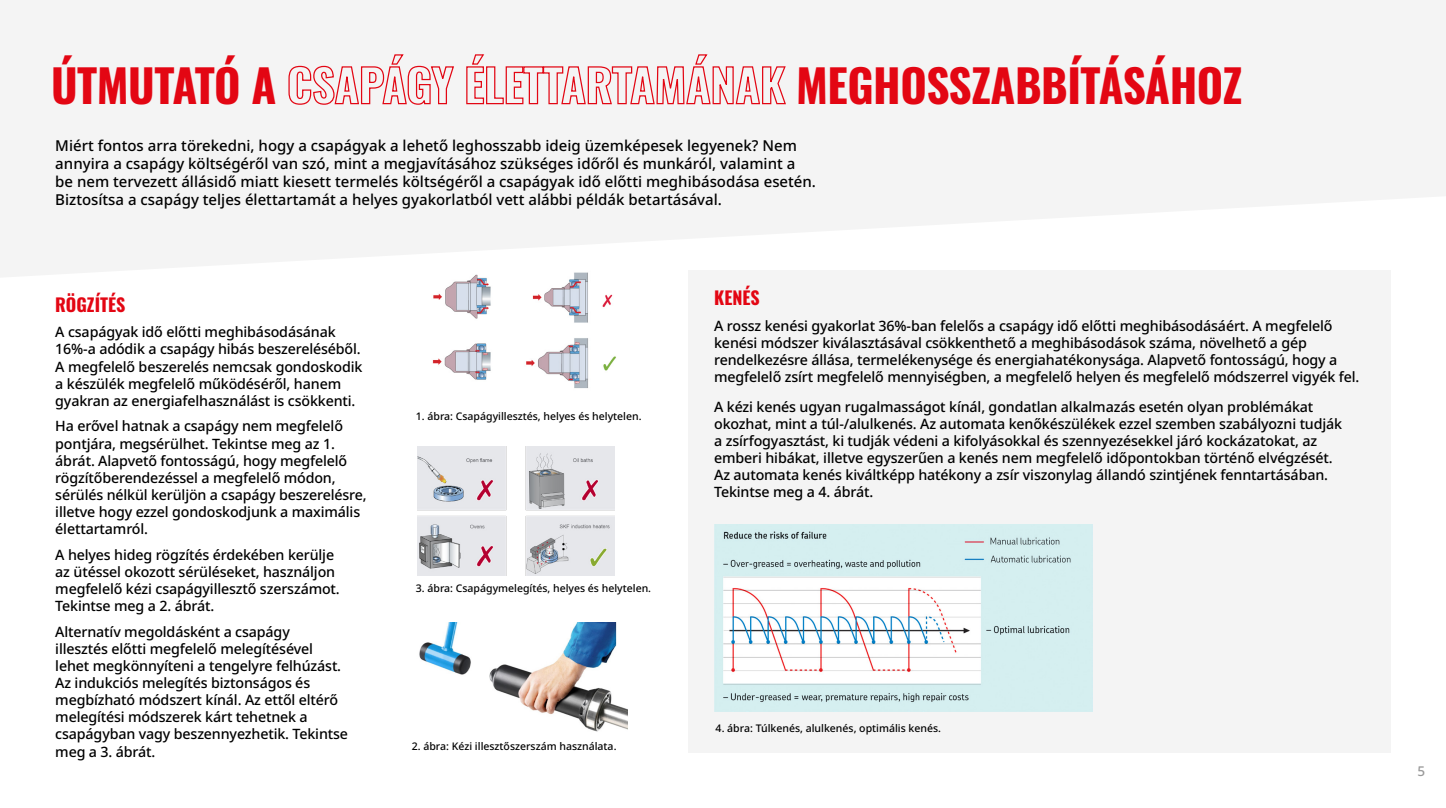
<style>
.page{position:relative;width:1446px;height:808px;background:#fff}
.page>*{position:absolute;margin:0;border:0;box-sizing:border-box;transform-origin:0 0}
.t1{font:700 45.3px "Oswald";letter-spacing:-.01em;color:#e30613}
.t2{font:700 18px "Oswald";color:#e30613}
.t3{font:500 15px/18px "Noto Sans";color:#000}
.t4{font:500 14.25px/17.1px "Noto Sans";letter-spacing:-.01em;color:#000}
.t5{font:500 13.5px "Noto Sans";color:#999}
.t6{font:500 10.5px "Noto Sans";color:#000}
</style>
<div class="page">
<svg style="left:0;top:0;width:1446px;height:278px;fill:#f4f4f4"></svg>
<img style="left:418px;top:270px;width:210px;height:118px">
<div style="left:688px;top:270px;width:702px;height:483px;background:#f4f4f4"></div>
<img style="left:419px;top:623px;width:209px;height:109px">
<img style="left:418px;top:447px;width:196px;height:128px">
<img style="left:714px;top:524px;width:378px;height:187px">
<h1 class="t1" style="left:51px;top:61px;width:1192px">ÚTMUTATÓ A CSAPÁGY ÉLETTARTAMÁNAK MEGHOSSZABBÍTÁSÁHOZ</h1>
<p class="t3" style="left:55px;top:137px;width:762px">Miért fontos arra törekedni, hogy a csapágyak a lehető leghosszabb ideig üzemképesek legyenek? Nem annyira a csapágy költségéről van szó, mint a megjavításához szükséges időről és munkáról, valamint a be nem tervezett állásidő miatt kiesett termelés költségéről a csapágyak idő előtti meghibásodása esetén.<br>Biztosítsa a csapágy teljes élettartamát a helyes gyakorlatból vett alábbi példák betartásával.</p>
<p class="t2" style="left:55px;top:295px;width:72px">RÖGZÍTÉS</p>
<p class="t4" style="left:55px;top:324px;width:309px">A csapágyak idő előtti meghibásodásának 16%-a adódik a csapágy hibás beszereléséből.<br>A megfelelő beszerelés nemcsak gondoskodik a készülék megfelelő működéséről, hanem gyakran az energiafelhasználást is csökkenti.</p>
<p class="t4" style="left:55px;top:418px;width:313px">Ha erővel hatnak a csapágy nem megfelelő pontjára, megsérülhet. Tekintse meg az 1. ábrát. Alapvető fontosságú, hogy megfelelő rögzítőberendezéssel a megfelelő módon, sérülés nélkül kerüljön a csapágy beszerelésre, illetve hogy ezzel gondoskodjunk a maximális élettartamról.</p>
<p class="t4" style="left:55px;top:546px;width:286px">A helyes hideg rögzítés érdekében kerülje az ütéssel okozott sérüléseket, használjon megfelelő kézi csapágyillesztő szerszámot.<br>Tekintse meg a 2. ábrát.</p>
<p class="t4" style="left:55px;top:623px;width:294px">Alternatív megoldásként a csapágy<br>illesztés előtti megfelelő melegítésével lehet megkönnyíteni a tengelyre felhúzást.<br>Az indukciós melegítés biztonságos és megbízható módszert kínál. Az ettől eltérő melegítési módszerek kárt tehetnek a csapágyban vagy beszennyezhetik. Tekintse meg a 3. ábrát.</p>
<p class="t6" style="left:416px;top:410px;width:227px">1. ábra: Csapágyillesztés, helyes és helytelen.</p>
<p class="t6" style="left:416px;top:582px;width:237px">3. ábra: Csapágymelegítés, helyes és helytelen.</p>
<p class="t6" style="left:412px;top:740px;width:206px">2. ábra: Kézi illesztőszerszám használata.</p>
<p class="t2" style="left:714px;top:288px;width:47px">KENÉS</p>
<p class="t4" style="left:714px;top:317px;width:647px">A rossz kenési gyakorlat 36%-ban felelős a csapágy idő előtti meghibásodásáért. A megfelelő kenési módszer kiválasztásával csökkenthető a meghibásodások száma, növelhető a gép rendelkezésre állása, termelékenysége és energiahatékonysága. Alapvető fontosságú, hogy a megfelelő zsírt megfelelő mennyiségben, a megfelelő helyen és megfelelő módszerrel vigyék fel.</p>
<p class="t4" style="left:714px;top:398px;width:629px">A kézi kenés ugyan rugalmasságot kínál, gondatlan alkalmazás esetén olyan problémákat okozhat, mint a túl-/alulkenés. Az automata kenőkészülékek ezzel szemben szabályozni tudják a zsírfogyasztást, ki tudják védeni a kifolyásokkal és szennyezésekkel járó kockázatokat, az emberi hibákat, illetve egyszerűen a kenés nem megfelelő időpontokban történő elvégzését.<br>Az automata kenés kiváltképp hatékony a zsír viszonylag állandó szintjének fenntartásában.<br>Tekintse meg a 4. ábrát.</p>
<p class="t6" style="left:716px;top:722px;width:227px">4. ábra: Túlkenés, alulkenés, optimális kenés.</p>
<p class="t5" style="left:1417px;top:763px;width:9px">5</p>
</div>
